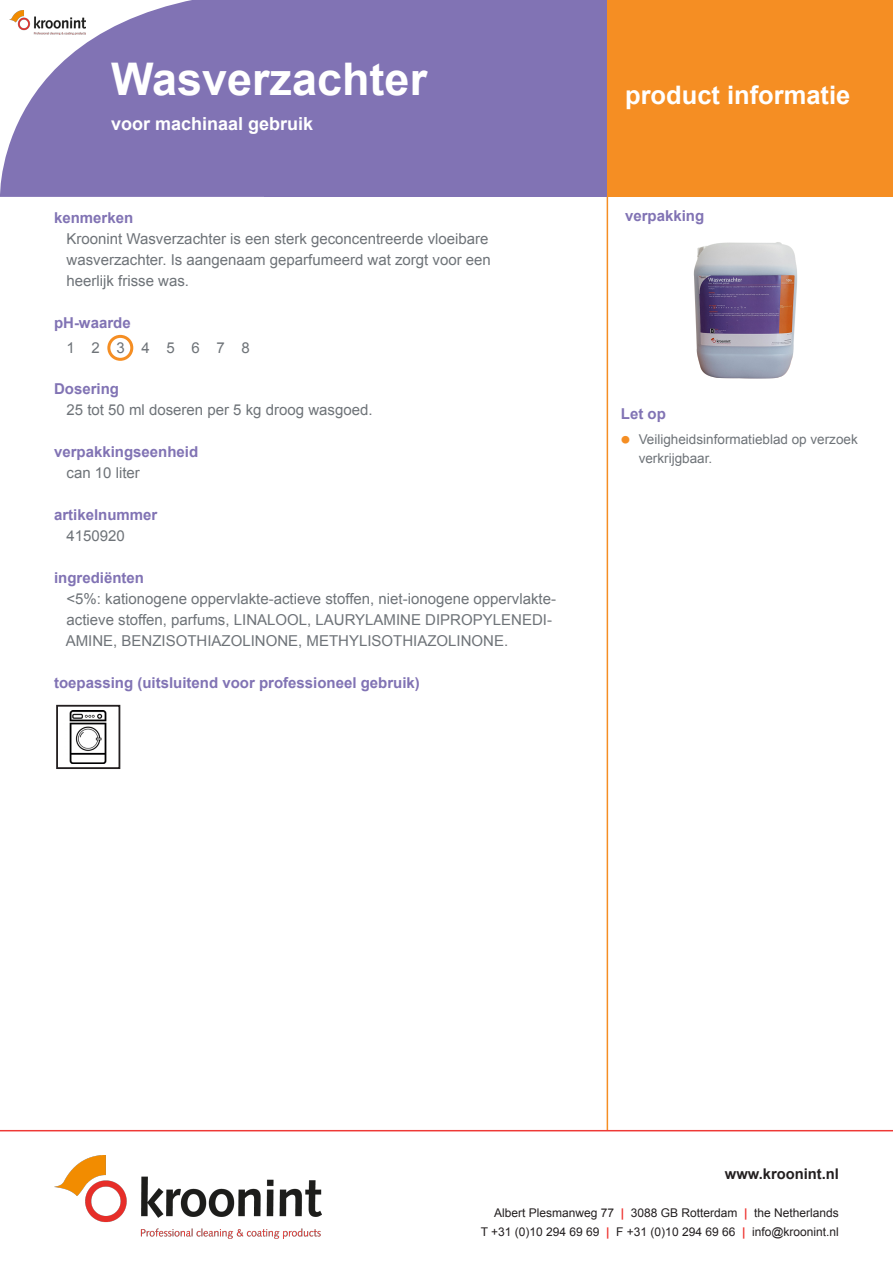
<style>
.page{position:relative;width:893px;height:1263px;background:#fff}
.page>*{position:absolute;margin:0;border:0;box-sizing:border-box;transform-origin:0 0}
.t1{font:700 45px "Arial";color:#fff}
.t2{font:700 27px "Arial";color:#f58e23}
.t3{font:700 25.5px "Arial";color:#fff}
.t4{font:700 18px "Arial";color:#fff}
.t5{font:15px/21px "Arial";color:#6e7378}
.t6{font:700 15px "Arial";color:#8173b4}
.t7{font:700 14.7px "Arial";color:#231f20}
.t8{font:13.5px/19.5px "Arial";color:#6e7378}
.t9{font:12px "Arial";color:#231f20}
.s1{font-weight:700;color:#ee3935}
</style>
<div class="page">
<svg style="left:607px;top:197px;width:2px;height:933px;background:#f8be82"></svg>
<div style="left:607px;top:0;width:286px;height:197px;background:#f58e23"></div>
<div style="left:264px;top:0;width:343px;height:197px;background:#8173b4"></div>
<svg style="left:0;top:0;width:264px;height:197px;background:#9387bf"></svg>
<svg style="left:0;top:1130px;width:893px;height:86px"></svg>
<img style="left:693px;top:242px;width:104px;height:137px">
<img style="left:54px;top:1155px;width:267px;height:84px">
<img style="left:10px;top:11px;width:75px;height:23px">
<img style="left:69px;top:710px;width:38px;height:53px">
<div style="left:56px;top:705px;width:64px;height:64px;border:2px solid #231f20"></div>
<div style="left:107px;top:335px;width:26px;height:26px;border:3px solid #f58e23;border-radius:50%"></div>
<p class="t1" style="left:111px;top:50px;width:317px">Wasverzachter</p>
<p class="t4" style="left:111px;top:112px;width:204px">voor machinaal gebruik</p>
<p class="t6" style="left:54px;top:207px;width:81px">kenmerken</p>
<p class="t5" style="left:67px;top:228px;width:424px">Kroonint Wasverzachter is een sterk geconcentreerde vloeibare</p>
<p class="t5" style="left:67px;top:249px;width:426px">wasverzachter. Is aangenaam geparfumeerd wat zorgt voor een</p>
<p class="t5" style="left:67px;top:270px;width:124px">heerlijk frisse was.</p>
<p class="t6" style="left:54px;top:312px;width:78px">pH-waarde</p>
<p class="t5" style="left:67px;top:337px;width:185px">1 2 3 4 5 6 7 8</p>
<p class="t6" style="left:54px;top:379px;width:67px">Dosering</p>
<p class="t5" style="left:67px;top:400px;width:307px">25 tot 50 ml doseren per 5 kg droog wasgoed.</p>
<p class="t6" style="left:54px;top:442px;width:146px">verpakkingseenheid</p>
<p class="t5" style="left:67px;top:463px;width:75px">can 10 liter</p>
<p class="t6" style="left:54px;top:505px;width:105px">artikelnummer</p>
<p class="t5" style="left:67px;top:526px;width:60px">4150920</p>
<p class="t6" style="left:54px;top:568px;width:92px">ingrediënten</p>
<p class="t5" style="left:67px;top:589px;width:491px">&lt;5%: kationogene oppervlakte-actieve stoffen, niet-ionogene oppervlakte-</p>
<p class="t5" style="left:66px;top:610px;width:488px">actieve stoffen, parfums, LINALOOL, LAURYLAMINE DIPROPYLENEDI-<br>AMINE, BENZISOTHIAZOLINONE, METHYLISOTHIAZOLINONE.</p>
<p class="t6" style="left:54px;top:673px;width:367px">toepassing (uitsluitend voor professioneel gebruik)</p>
<p class="t3" style="left:625px;top:78px;width:227px">product informatie</p>
<p class="t6" style="left:625px;top:206px;width:81px">verpakking</p>
<p class="t6" style="left:621px;top:404px;width:46px">Let op</p>
<p class="t8" style="left:639px;top:429px;width:221px">Veiligheidsinformatieblad op verzoek verkrijgbaar.</p>
<p class="t2" style="left:621px;top:422px;width:11px">•</p>
<p class="t7" style="left:725px;top:1164px;width:116px">www.kroonint.nl</p>
<p class="t9" style="left:494px;top:1205px;width:346px">Albert Plesmanweg 77 <span class="s1">|</span> 3088 GB Rotterdam <span class="s1">|</span> the Netherlands</p>
<p class="t9" style="left:481px;top:1224px;width:360px">T +31 (0)10 294 69 69 <span class="s1">|</span> F +31 (0)10 294 69 66 <span class="s1">|</span> info@kroonint.nl</p>
</div>
